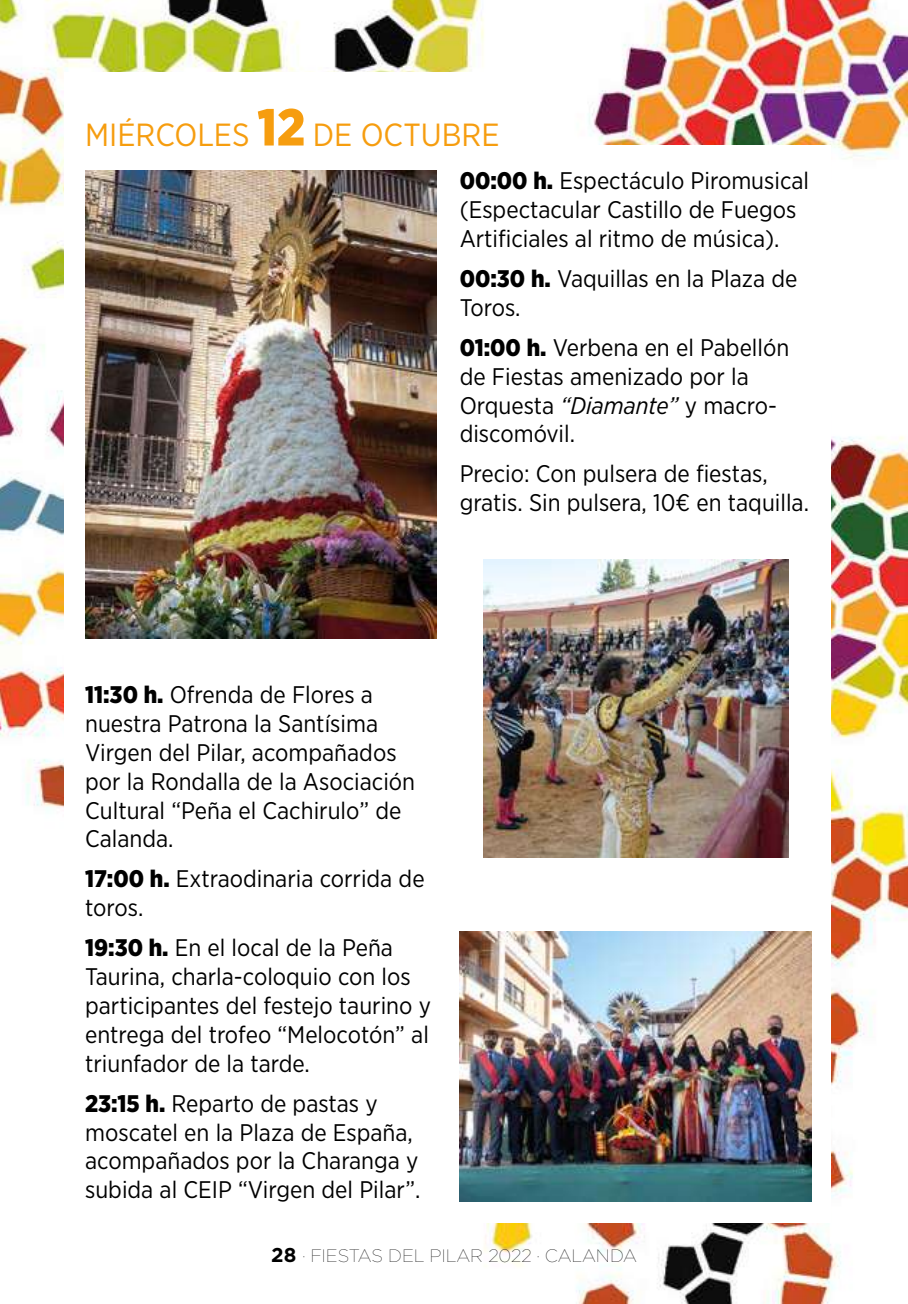
<style>
.page{position:relative;width:908px;height:1304px;background:#fff}
.page>*{position:absolute;margin:0;border:0;box-sizing:border-box;transform-origin:0 0}
.t1{font:32px "Gotham Narrow";color:#f69d0f}
.t2{font:24px/28.8px "Gotham Narrow";color:#000}
.t3{font:100 18px "Gotham";color:#000}
.s1{font-weight:900;font-size:52px}
.s2{font-weight:900}
.s3{font-style:italic}
.s4{font-weight:700;font-size:20px}
</style>
<div class="page">
<img style="left:0;top:0;width:907px;height:1304px">
<div style="left:64px;top:146px;width:766px;height:1077px;background:#fff"></div>
<div style="left:64px;top:72px;width:442px;height:98px;background:#fff"></div>
<img style="left:459px;top:931px;width:352px;height:271px">
<img style="left:483px;top:559px;width:304px;height:298px">
<img style="left:85px;top:170px;width:352px;height:469px">
<h1 class="t1" style="left:85px;top:117px;width:415px">MIÉRCOLES <span class="s1">12</span> DE OCTUBRE</h1>
<p class="t2" style="left:459px;top:167px;width:351px"><span class="s2">00:00 h.</span> Espectáculo Piromusical (Espectacular Castillo de Fuegos<br>Artificiales al ritmo de música).</p>
<p class="t2" style="left:459px;top:264px;width:339px"><span class="s2">00:30 h.</span> Vaquillas en la Plaza de<br>Toros.</p>
<p class="t2" style="left:459px;top:333px;width:331px"><span class="s2">01:00 h.</span> Verbena en el Pabellón de Fiestas amenizado por la<br>Orquesta <span class="s3">“Diamante”</span> y macro&shy;discomóvil.</p>
<p class="t2" style="left:459px;top:460px;width:351px">Precio: Con pulsera de fiestas, gratis. Sin pulsera, 10€ en taquilla.</p>
<p class="t2" style="left:85px;top:681px;width:331px"><span class="s2">11:30 h.</span> Ofrenda de Flores a nuestra Patrona la Santísima<br>Virgen del Pilar, acompañados por la Rondalla de la Asociación<br>Cultural “Peña el Cachirulo” de<br>Calanda.</p>
<p class="t2" style="left:85px;top:865px;width:341px"><span class="s2">17:00 h.</span> Extraodinaria corrida de toros.</p>
<p class="t2" style="left:85px;top:934px;width:347px"><span class="s2">19:30 h.</span> En el local de la Peña<br>Taurina, charla-coloquio con los participantes del festejo taurino y entrega del trofeo “Melocotón” al triunfador de la tarde.</p>
<p class="t2" style="left:85px;top:1089px;width:337px"><span class="s2">23:15 h.</span> Reparto de pastas y moscatel en la Plaza de España, acompañados por la Charanga y subida al CEIP “Virgen del Pilar”.</p>
<p class="t3" style="left:271px;top:1248px;width:367px"><span class="s4">28</span> · FIESTAS DEL PILAR 2022 · CALANDA</p>
</div>
